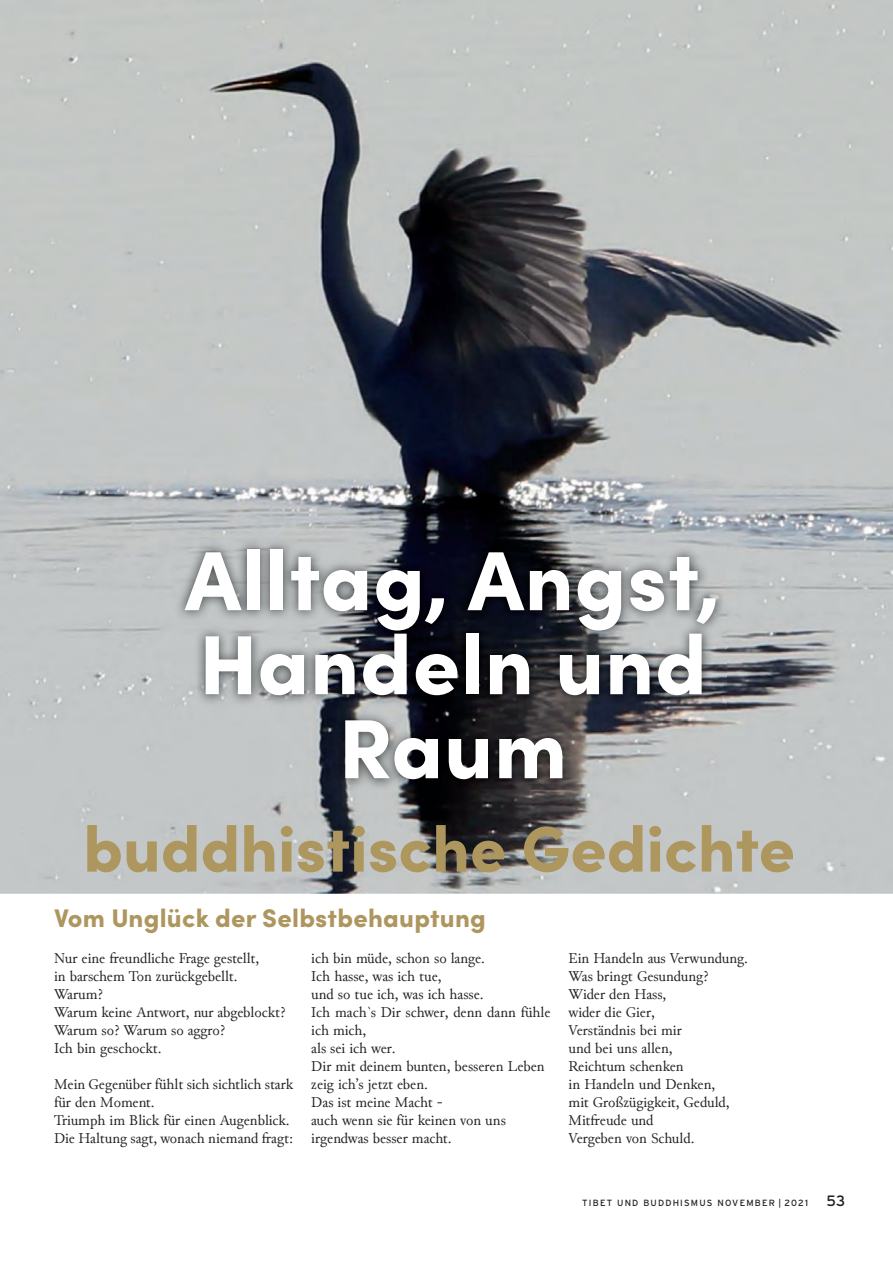
<style>
.page{position:relative;width:893px;height:1263px;background:#fff}
.page>*{position:absolute;margin:0;border:0;box-sizing:border-box;transform-origin:0 0}
.t1{font:900 84px/84px "Sofia Pro";letter-spacing:.01em;color:#fff;text-align:center}
.t2{font:900 64.5px "Sofia Pro";color:#ae965f}
.t3{font:900 25.5px "Sofia Pro";letter-spacing:.01em;color:#ae965f}
.t4{font:15px/18px "Junicode";color:#231f20}
.t5{font:9px "Interstate";letter-spacing:.13em;color:#231f20}
.s1{font-size:15px}
</style>
<div class="page">
<img style="left:0;top:0;width:893px;height:894px">
<img style="left:174px;top:538px;width:552px;height:253px">
<h1 class="t1" style="left:185px;top:531px;width:537px">Alltag, Angst,<br>Handeln und<br>Raum</h1>
<h2 class="t2" style="left:83px;top:798px;width:713px">buddhistische Gedichte</h2>
<h3 class="t3" style="left:54px;top:898px;width:433px">Vom Unglück der Selbstbehauptung</h3>
<p class="t4" style="left:54px;top:949px;width:233px">Nur eine freundliche Frage gestellt,<br>in barschem Ton zurückgebellt.<br>Warum?<br>Warum keine Antwort, nur abgeblockt?<br>Warum so? Warum so aggro?<br>Ich bin geschockt.</p>
<p class="t4" style="left:54px;top:1075px;width:241px">Mein Gegenüber fühlt sich sichtlich stark für den Moment.<br>Triumph im Blick für einen Augenblick.<br>Die Haltung sagt, wonach niemand fragt:</p>
<p class="t4" style="left:311px;top:949px;width:241px">ich bin müde, schon so lange.<br>Ich hasse, was ich tue,<br>und so tue ich, was ich hasse.<br>Ich mach`s Dir schwer, denn dann fühle ich mich,<br>als sei ich wer.<br>Dir mit deinem bunten, besseren Leben zeig ich’s jetzt eben.<br>Das ist meine Macht -<br>auch wenn sie für keinen von uns irgendwas besser macht.</p>
<p class="t4" style="left:569px;top:949px;width:181px">Ein Handeln aus Verwundung.<br>Was bringt Gesundung?<br>Wider den Hass,<br>wider die Gier,<br>Verständnis bei mir<br>und bei uns allen,<br>Reichtum schenken<br>in Handeln und Denken,<br>mit Großzügigkeit, Geduld,<br>Mitfreude und<br>Vergeben von Schuld.</p>
<p class="t5" style="left:582px;top:1198px;width:264px">TIBET UND BUDDHISMUS NOVEMBER | 2021 <span class="s1">53</span></p>
</div>
